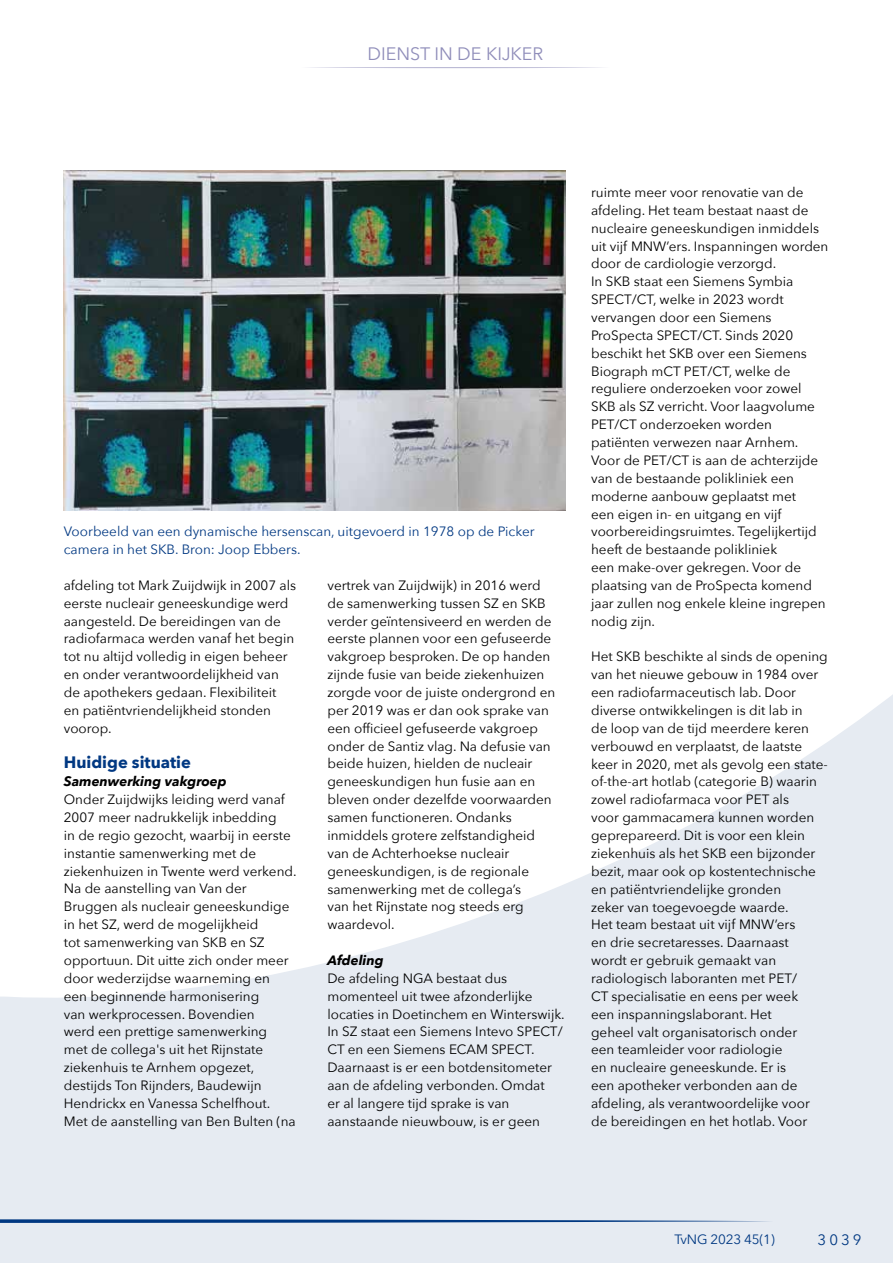
<style>
.page{position:relative;width:893px;height:1263px;background:#fff}
.page>*{position:absolute;margin:0;border:0;box-sizing:border-box;transform-origin:0 0}
.t1{font:18px "Avenir Next";color:#908eba}
.t2{font:700 16.5px "Avenir Next";color:#003882}
.t3{font:15px "Avenir Next";color:#003882}
.t4{font:13.5px/17.9px "Avenir Next";color:#000}
.t5{font:13.5px/17.9px "Avenir Next";color:#003882}
.t6{font:italic 700 13.5px "Avenir Next";color:#000}
</style>
<div class="page">
<div style="left:0;top:544px;width:893px;height:719px;background:#e6ebf2"></div>
<svg style="left:456px;top:68px;width:437px;height:857px"></svg>
<div style="left:0;top:68px;width:456px;height:930px;background:#fff"></div>
<svg style="left:0;top:1219px;width:769px;height:4px"></svg>
<svg style="left:310px;top:67px;width:292px;height:1px"></svg>
<img style="left:64px;top:170px;width:502px;height:340px">
<h1 class="t1" style="left:367px;top:38px;width:177px">DIENST IN DE KIJKER</h1>
<p class="t5" style="left:64px;top:522px;width:472px">Voorbeeld van een dynamische hersenscan, uitgevoerd in 1978 op de Picker camera in het SKB. Bron: Joop Ebbers.</p>
<p class="t4" style="left:64px;top:576px;width:234px">afdeling tot Mark Zuijdwijk in 2007 als eerste nucleair geneeskundige werd aangesteld. De bereidingen van de radiofarmaca werden vanaf het begin tot nu altijd volledig in eigen beheer en onder verantwoordelijkheid van de apothekers gedaan. Flexibiliteit<br>en patiëntvriendelijkheid stonden voorop.</p>
<p class="t2" style="left:64px;top:748px;width:129px">Huidige situatie</p>
<p class="t6" style="left:64px;top:770px;width:164px">Samenwerking vakgroep</p>
<p class="t4" style="left:64px;top:790px;width:234px">Onder Zuijdwijks leiding werd vanaf 2007 meer nadrukkelijk inbedding<br>in de regio gezocht, waarbij in eerste instantie samenwerking met de ziekenhuizen in Twente werd verkend.<br>Na de aanstelling van Van der Bruggen als nucleair geneeskundige in het SZ, werd de mogelijkheid<br>tot samenwerking van SKB en SZ opportuun. Dit uitte zich onder meer door wederzijdse waarneming en een beginnende harmonisering<br>van werkprocessen. Bovendien<br>werd een prettige samenwerking<br>met de collega's uit het Rijnstate ziekenhuis te Arnhem opgezet, destijds Ton Rijnders, Baudewijn Hendrickx en Vanessa Schelfhout.<br>Met de aanstelling van Ben Bulten (na</p>
<p class="t4" style="left:327px;top:576px;width:229px">vertrek van Zuijdwijk) in 2016 werd de samenwerking tussen SZ en SKB verder geïntensiveerd en werden de eerste plannen voor een gefuseerde vakgroep besproken. De op handen zijnde fusie van beide ziekenhuizen zorgde voor de juiste ondergrond en per 2019 was er dan ook sprake van een officieel gefuseerde vakgroep onder de Santiz vlag. Na defusie van beide huizen, hielden de nucleair geneeskundigen hun fusie aan en bleven onder dezelfde voorwaarden samen functioneren. Ondanks inmiddels grotere zelfstandigheid van de Achterhoekse nucleair geneeskundigen, is de regionale samenwerking met de collega’s<br>van het Rijnstate nog steeds erg waardevol.</p>
<p class="t6" style="left:327px;top:948px;width:58px">Afdeling</p>
<p class="t4" style="left:327px;top:969px;width:239px">De afdeling NGA bestaat dus momenteel uit twee afzonderlijke locaties in Doetinchem en Winterswijk.<br>In SZ staat een Siemens Intevo SPECT/ CT en een Siemens ECAM SPECT.<br>Daarnaast is er een botdensitometer aan de afdeling verbonden. Omdat<br>er al langere tijd sprake is van aanstaande nieuwbouw, is er geen</p>
<p class="t4" style="left:591px;top:183px;width:239px">ruimte meer voor renovatie van de afdeling. Het team bestaat naast de nucleaire geneeskundigen inmiddels uit vijf MNW’ers. Inspanningen worden door de cardiologie verzorgd.<br>In SKB staat een Siemens Symbia<br>SPECT/CT, welke in 2023 wordt vervangen door een Siemens<br>ProSpecta SPECT/CT. Sinds 2020 beschikt het SKB over een Siemens<br>Biograph mCT PET/CT, welke de reguliere onderzoeken voor zowel<br>SKB als SZ verricht. Voor laagvolume<br>PET/CT onderzoeken worden patiënten verwezen naar Arnhem.<br>Voor de PET/CT is aan de achterzijde van de bestaande polikliniek een moderne aanbouw geplaatst met<br>een eigen in- en uitgang en vijf voorbereidingsruimtes. Tegelijkertijd heeft de bestaande polikliniek<br>een make-over gekregen. Voor de plaatsing van de ProSpecta komend jaar zullen nog enkele kleine ingrepen nodig zijn.</p>
<p class="t4" style="left:591px;top:647px;width:238px">Het SKB beschikte al sinds de opening van het nieuwe gebouw in 1984 over een radiofarmaceutisch lab. Door diverse ontwikkelingen is dit lab in<br>de loop van de tijd meerdere keren verbouwd en verplaatst, de laatste keer in 2020, met als gevolg een state&shy;of-the-art hotlab (categorie B) waarin zowel radiofarmaca voor PET als<br>voor gammacamera kunnen worden geprepareerd. Dit is voor een klein ziekenhuis als het SKB een bijzonder bezit, maar ook op kostentechnische en patiëntvriendelijke gronden<br>zeker van toegevoegde waarde.<br>Het team bestaat uit vijf MNW’ers<br>en drie secretaresses. Daarnaast wordt er gebruik gemaakt van radiologisch laboranten met PET/<br>CT specialisatie en eens per week<br>een inspanningslaborant. Het<br>geheel valt organisatorisch onder<br>een teamleider voor radiologie<br>en nucleaire geneeskunde. Er is<br>een apotheker verbonden aan de afdeling, als verantwoordelijke voor de bereidingen en het hotlab. Voor</p>
<p class="t5" style="left:674px;top:1230px;width:102px">TvNG 2023 45(1)</p>
<p class="t3" style="left:818px;top:1227px;width:45px">3039</p>
</div>
